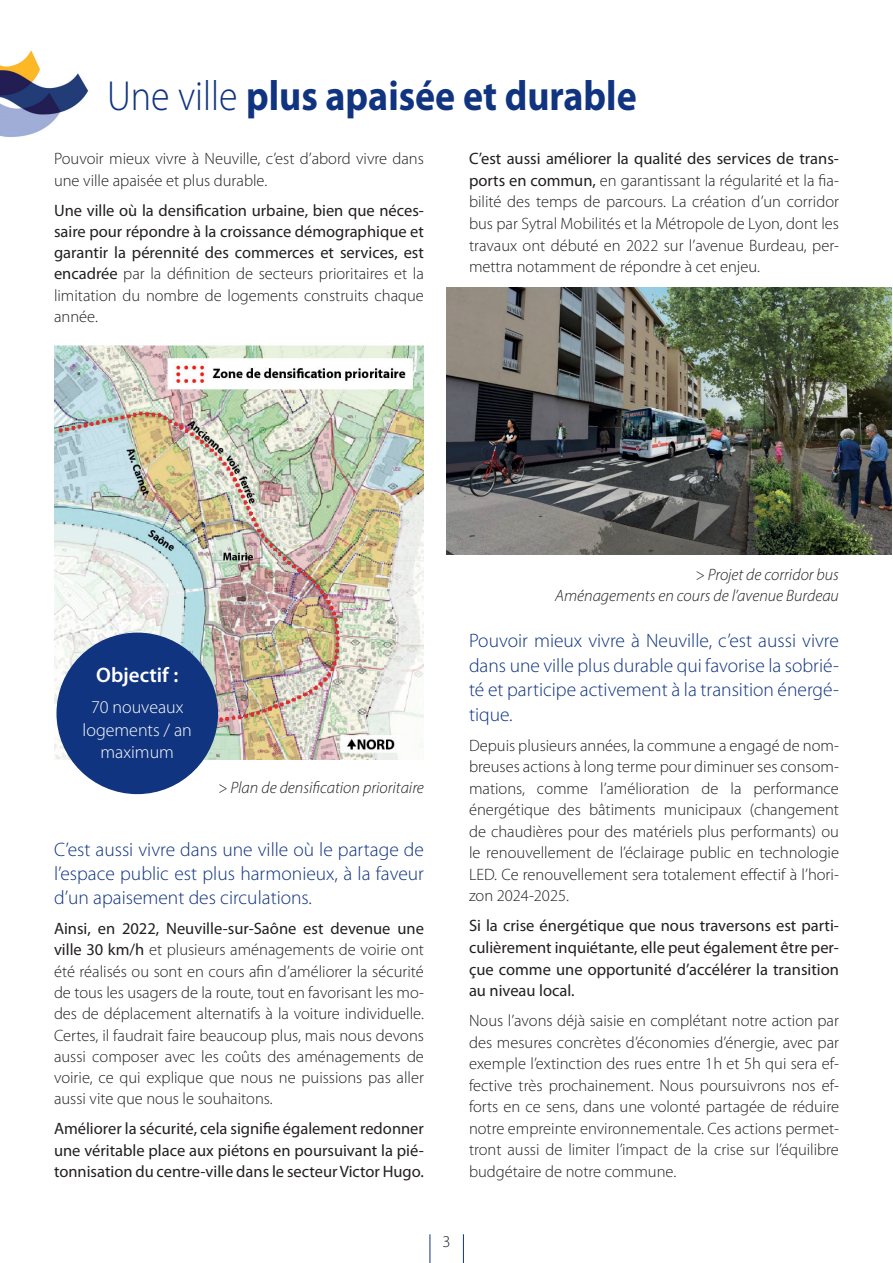
<style>
.page{position:relative;width:893px;height:1263px;background:#fff}
.page>*{position:absolute;margin:0;border:0;box-sizing:border-box;transform-origin:0 0}
.t1{font:700 42.15px "Myriad Pro";color:#10347f;scale:.9 1}
.t2{font:600 21px "Myriad Pro";color:#fff}
.t3{font:300 19.5px/24.6px "Myriad Pro";color:#10347f;text-align:justify}
.t4{font:300 18px/22.5px "Myriad Pro";color:#fff;text-align:center}
.t5{font:300 16.5px/21.6px "Myriad Pro";color:#231f20;text-align:justify}
.t6{font:16.5px/21.3px "Myriad Pro";color:#231f20;text-align:justify}
.t7{font:italic 300 16.5px/21.6px "Myriad Pro";color:#231f20;text-align:right}
.s1{font-weight:300}
.s2{font-weight:400}
</style>
<div class="page">
<svg style="left:430px;top:1234px;width:1px;height:29px"></svg>
<svg style="left:463px;top:1234px;width:1px;height:29px"></svg>
<img style="left:1px;top:50px;width:88px;height:87px">
<img style="left:54px;top:346px;width:370px;height:414px">
<div style="left:57px;top:633px;width:160px;height:160px;background:#10347f;border-radius:50%"></div>
<img style="left:447px;top:288px;width:444px;height:267px">
<h1 class="t1" style="left:107px;top:68px;width:590px"><span class="s1">Une ville</span> plus apaisée et durable</h1>
<p class="t5" style="left:54px;top:149px;width:371px">Pouvoir mieux vivre à Neuville, c’est d’abord vivre dans une ville apaisée et plus durable.</p>
<p class="t6" style="left:54px;top:199px;width:371px">Une ville où la densification urbaine, bien que néces&shy;saire pour répondre à la croissance démographique et garantir la pérennité des commerces et services, est encadrée <span class="s1">par la définition de secteurs prioritaires et la limitation du nombre de logements construits chaque année.</span></p>
<p class="t5" style="left:469px;top:148px;width:371px"><span class="s2">C’est aussi améliorer la qualité des services de trans&shy;ports en commun,</span> en garantissant la régularité et la fia&shy;bilité des temps de parcours. La création d’un corridor bus par Sytral Mobilités et la Métropole de Lyon, dont les travaux ont débuté en 2022 sur l’avenue Burdeau, per&shy;mettra notamment de répondre à cet enjeu.</p>
<p class="t2" style="left:96px;top:662px;width:84px">Objectif :</p>
<p class="t4" style="left:83px;top:696px;width:111px">70 nouveaux logements / an maximum</p>
<p class="t7" style="left:218px;top:776px;width:208px">&gt; Plan de densification prioritaire</p>
<p class="t3" style="left:54px;top:837px;width:371px">C’est aussi vivre dans une ville où le partage de l’espace public est plus harmonieux, à la faveur d’un apaisement des circulations.</p>
<p class="t5" style="left:54px;top:918px;width:371px"><span class="s2">Ainsi, en 2022, Neuville-sur-Saône est devenue une ville 30 km/h</span> et plusieurs aménagements de voirie ont été réalisés ou sont en cours afin d’améliorer la sécurité de tous les usagers de la route, tout en favorisant les mo&shy;des de déplacement alternatifs à la voiture individuelle.<br>Certes, il faudrait faire beaucoup plus, mais nous devons aussi composer avec les coûts des aménagements de voirie, ce qui explique que nous ne puissions pas aller aussi vite que nous le souhaitons.</p>
<p class="t6" style="left:54px;top:1118px;width:371px">Améliorer la sécurité, cela signifie également redonner une véritable place aux piétons en poursuivant la pié&shy;tonnisation du centre-ville dans le secteur Victor Hugo.</p>
<p class="t7" style="left:555px;top:563px;width:285px">&gt; Projet de corridor bus<br>Aménagements en cours de l’avenue Burdeau</p>
<p class="t3" style="left:469px;top:628px;width:371px">Pouvoir mieux vivre à Neuville, c’est aussi vivre dans une ville plus durable qui favorise la sobrié&shy;té et participe activement à la transition énergé&shy;tique.</p>
<p class="t5" style="left:469px;top:735px;width:371px">Depuis plusieurs années, la commune a engagé de nom&shy;breuses actions à long terme pour diminuer ses consom&shy;mations, comme l’amélioration de la performance énergétique des bâtiments municipaux (changement de chaudières pour des matériels plus performants) ou le renouvellement de l’éclairage public en technologie LED. Ce renouvellement sera totalement effectif à l’hori&shy;zon 2024-2025.</p>
<p class="t6" style="left:469px;top:915px;width:371px">Si la crise énergétique que nous traversons est parti&shy;culièrement inquiétante, elle peut également être per&shy;çue comme une opportunité d’accélérer la transition au niveau local.</p>
<p class="t5" style="left:469px;top:1010px;width:371px">Nous l’avons déjà saisie en complétant notre action par des mesures concrètes d’économies d’énergie, avec par exemple l’extinction des rues entre 1h et 5h qui sera ef&shy;fective très prochainement. Nous poursuivrons nos ef&shy;forts en ce sens, dans une volonté partagée de réduire notre empreinte environnementale. Ces actions permet&shy;tront aussi de limiter l’impact de la crise sur l’équilibre budgétaire de notre commune.</p>
<p class="t5" style="left:442px;top:1230px;width:10px">3</p>
</div>
